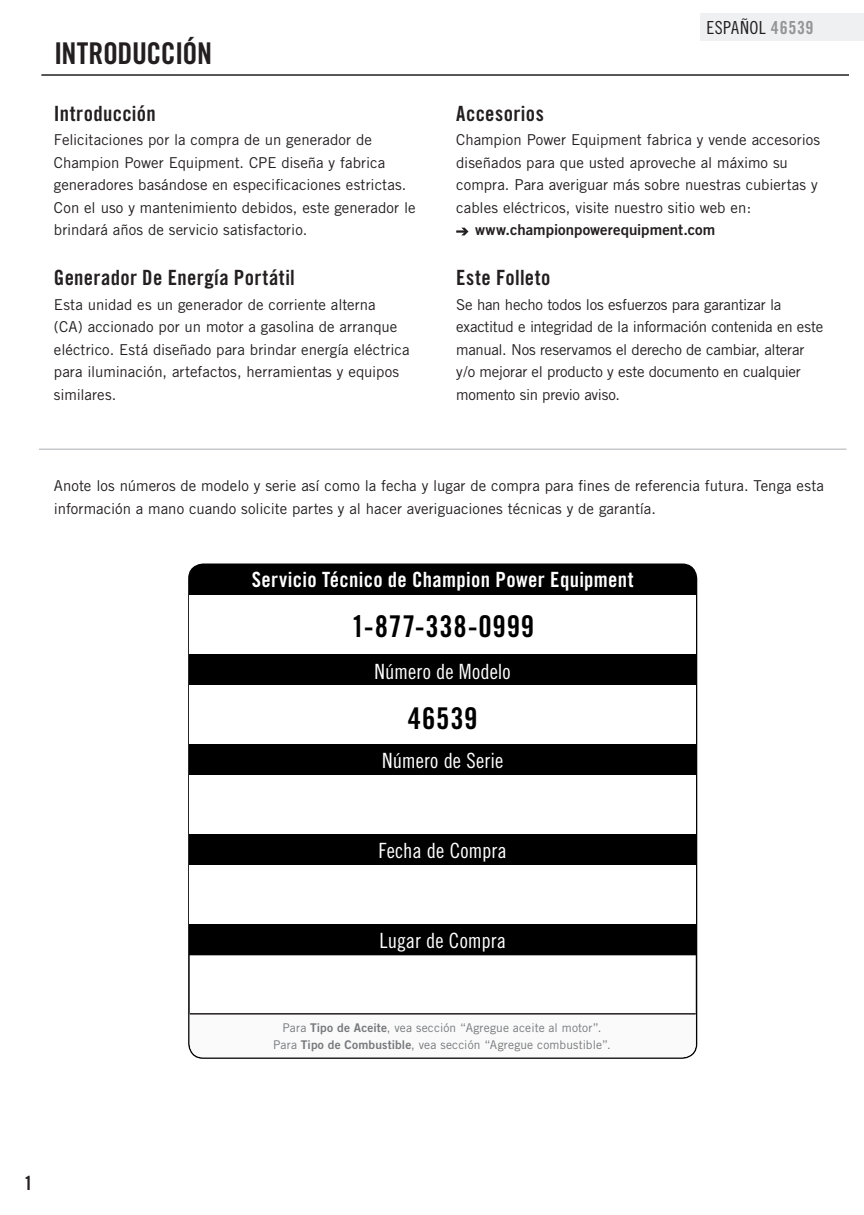
<style>
.page{position:relative;width:864px;height:1215px;background:#fff}
.page>*{position:absolute;margin:0;border:0;box-sizing:border-box;transform-origin:0 0}
.t1{font:30px "Trade Gothic Bold Cond Twenty";letter-spacing:.025em;color:#000}
.t2{font:30px "Trade Gothic Bold Cond Twenty";color:#231f20}
.t3{font:21px "Trade Gothic Bold Cond Twenty";letter-spacing:.015em;color:#231f20}
.t4{font:21px "Trade Gothic Cond Eighteen";color:#fff}
.t5{font:21px "Trade Gothic Bold Cond Twenty";letter-spacing:.015em;color:#fff}
.t6{font:19.5px "Trade Gothic Bold Cond Twenty";color:#231f20}
.t7{font:18px "Trade Gothic Cond Eighteen";letter-spacing:.025em;color:#231f20}
.t8{font:15px/22.5px "Trade Gothic";color:#231f20}
.t9{font:15px/22.5px "Trade Gothic";letter-spacing:-.02em;color:#231f20}
.t10{font:15px "Trade Gothic Bold Two";color:#231f20}
.t11{font:12px/17.7px "Trade Gothic";letter-spacing:.015em;color:#76787b;text-align:center}
.s1{font-family:"Trade Gothic Bold Cond Twenty";color:#939598}
.s2{font-family:"Trade Gothic Bold Two"}
</style>
<div class="page">
<hr style="left:41px;top:74px;width:808px;height:2px;background:#231f20">
<div style="left:700px;top:14px;width:164px;height:27px;background:#eef0f1"></div>
<hr style="left:39px;top:448px;width:808px;height:2px;background:#c7c8ca">
<svg style="left:456px;top:228px;width:12px;height:7px"></svg>
<div style="left:189px;top:564px;width:508px;height:494px;background:#000;border-radius:14px"></div>
<div style="left:190px;top:595px;width:506px;height:59px;background:#fff"></div>
<div style="left:190px;top:685px;width:506px;height:59px;background:#fff"></div>
<div style="left:190px;top:775px;width:506px;height:59px;background:#fff"></div>
<div style="left:190px;top:865px;width:506px;height:59px;background:#fff"></div>
<div style="left:190px;top:955px;width:506px;height:58px;background:#fff"></div>
<div style="left:190px;top:1015px;width:506px;height:42px;background:#fafafa"></div>
<hr style="left:190px;top:1013px;width:506px;height:2px;background:#231f20">
<h1 class="t2" style="left:54px;top:35px;width:22px">Introducci</h1>
<h1 class="t2" style="left:183px;top:35px;width:27px">ón</h1>
<h2 class="t3" style="left:54px;top:101px;width:103px">Introducción</h2>
<p class="t8" style="left:54px;top:128px;width:363px">Felicitaciones por la compra de un generador de Champion Power Equipment. CPE diseña y fabrica generadores basándose en especificaciones estrictas.<br>Con el uso y mantenimiento debidos, este generador le brindará años de servicio satisfactorio.</p>
<h2 class="t3" style="left:54px;top:265px;width:243px">Generador De Energía Portátil</h2>
<p class="t8" style="left:54px;top:293px;width:357px">Esta unidad es un generador de corriente alterna<br>(CA) accionado por un motor a gasolina de arranque eléctrico. Está diseñado para brindar energía eléctrica para iluminación, artefactos, herramientas y equipos similares.</p>
<p class="t7" style="left:706px;top:17px;width:109px">ESPAÑOL <span class="s1">46539</span></p>
<h2 class="t3" style="left:456px;top:101px;width:89px">Accesorios</h2>
<p class="t8" style="left:456px;top:128px;width:366px">Champion Power Equipment fabrica y vende accesorios diseñados para que usted aproveche al máximo su compra. Para averiguar más sobre nuestras cubiertas y cables eléctricos, visite nuestro sitio web en:</p>
<p class="t10" style="left:475px;top:221px;width:242px">www.championpowerequipment.com</p>
<h2 class="t3" style="left:456px;top:265px;width:96px">Este Folleto</h2>
<p class="t9" style="left:456px;top:293px;width:369px">Se han hecho todos los esfuerzos para garantizar la exactitud e integridad de la información contenida en este manual. Nos reservamos el derecho de cambiar, alterar y/o mejorar el producto y este documento en cualquier momento sin previo aviso.</p>
<p class="t8" style="left:54px;top:474px;width:772px">Anote los números de modelo y serie así como la fecha y lugar de compra para fines de referencia futura. Tenga esta información a mano cuando solicite partes y al hacer averiguaciones técnicas y de garantía.</p>
<h2 class="t5" style="left:252px;top:566px;width:384px">Servicio Técnico de Champion Power Equipment</h2>
<h1 class="t1" style="left:351px;top:608px;width:184px">1-877-338-0999</h1>
<h2 class="t4" style="left:375px;top:659px;width:138px">Número de Modelo</h2>
<h1 class="t1" style="left:408px;top:700px;width:71px">46539</h1>
<h2 class="t4" style="left:382px;top:748px;width:123px">Número de Serie</h2>
<h2 class="t4" style="left:379px;top:838px;width:130px">Fecha de Compra</h2>
<h2 class="t4" style="left:379px;top:928px;width:128px">Lugar de Compra</h2>
<p class="t11" style="left:273px;top:1019px;width:339px">Para <span class="s2">Tipo de Aceite</span>, vea sección “Agregue aceite al motor”.<br>Para <span class="s2">Tipo de Combustible</span>, vea sección “Agregue combustible”.</p>
<h3 class="t6" style="left:24px;top:1172px;width:10px">1</h3>
</div>
